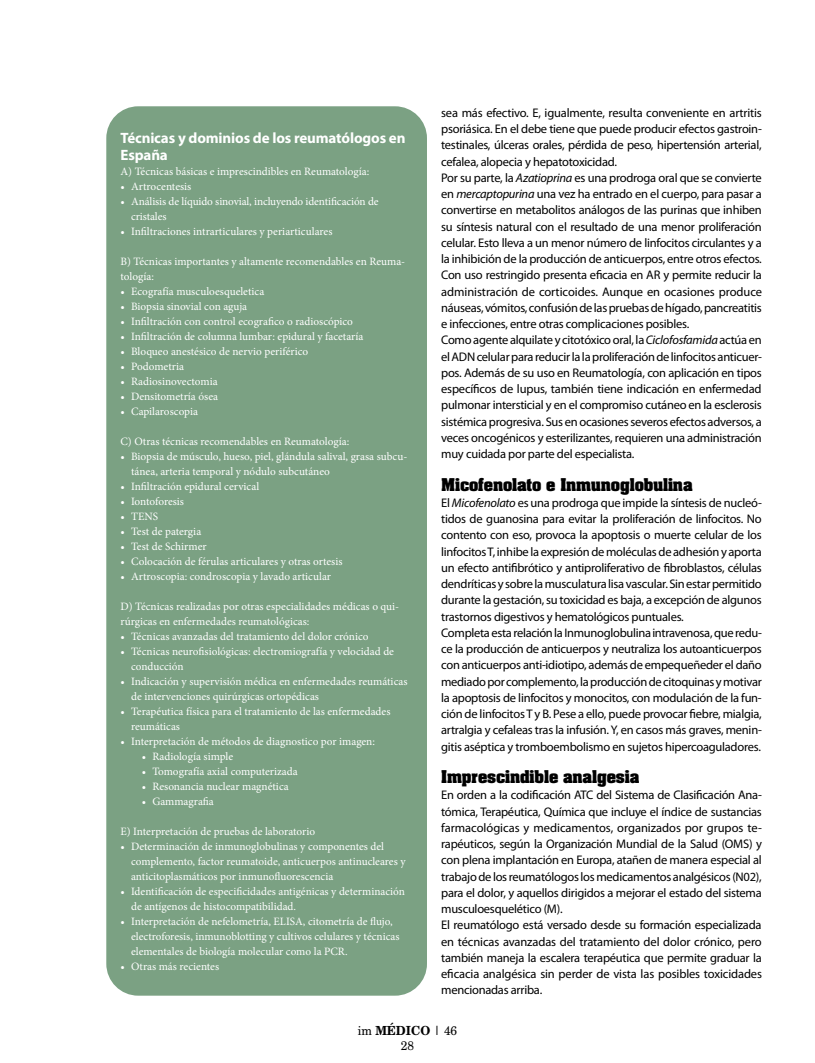
<style>
.page{position:relative;width:815px;height:1063px;background:#fff}
.page>*{position:absolute;margin:0;border:0;box-sizing:border-box;transform-origin:0 0}
.t1{font:700 15px "Aardvark";letter-spacing:-.01em;color:#000}
.t2{font:700 15px/16.2px "Myriad Pro";letter-spacing:-.01em;color:#fff}
.t3{font:12.5px/16.2px "Myriad Pro";letter-spacing:-.02em;color:#000}
.t4{font:12.5px/15px "New Brunswick";color:#000;text-align:center;scale:.95 1}
.t5{font:11.25px/15px "Minion Pro";color:#fff}
.s1{font-style:italic}
.s2{font-weight:700}
</style>
<div class="page">
<div style="left:106px;top:106px;width:321px;height:890px;background:#7ba183;border-radius:32px"></div>
<p class="t2" style="left:120px;top:130px;width:287px">Técnicas y dominios de los reumatólogos en<br>España</p>
<p class="t5" style="left:120px;top:164px;width:250px">A) Técnicas básicas e imprescindibles en Reumatología:</p>
<p class="t5" style="left:120px;top:179px;width:72px">• Artrocentesis</p>
<p class="t5" style="left:131px;top:194px;width:249px;text-indent:-11px">• Análisis de líquido sinovial, incluyendo identificación de cristales</p>
<p class="t5" style="left:120px;top:224px;width:214px">• Infiltraciones intrarticulares y periarticulares</p>
<p class="t5" style="left:120px;top:254px;width:286px">B) Técnicas importantes y altamente recomendables en Reuma&shy;tología:</p>
<p class="t5" style="left:120px;top:284px;width:145px">• Ecografía musculoesqueletica</p>
<p class="t5" style="left:120px;top:299px;width:128px">• Biopsia sinovial con aguja</p>
<p class="t5" style="left:120px;top:314px;width:234px">• Infiltración con control ecografico o radioscópico</p>
<p class="t5" style="left:120px;top:329px;width:245px">• Infiltración de columna lumbar: epidural y facetaría</p>
<p class="t5" style="left:120px;top:344px;width:189px">• Bloqueo anestésico de nervio periférico</p>
<p class="t5" style="left:120px;top:359px;width:65px">• Podometria</p>
<p class="t5" style="left:120px;top:374px;width:99px">• Radiosinovectomia</p>
<p class="t5" style="left:120px;top:389px;width:99px">• Densitometría ósea</p>
<p class="t5" style="left:120px;top:404px;width:79px">• Capilaroscopia</p>
<p class="t5" style="left:120px;top:434px;width:230px">C) Otras técnicas recomendables en Reumatología:</p>
<p class="t5" style="left:131px;top:449px;width:278px;text-indent:-11px">• Biopsia de músculo, hueso, piel, glándula salival, grasa subcu&shy;tánea, arteria temporal y nódulo subcutáneo</p>
<p class="t5" style="left:120px;top:479px;width:140px">• Infiltración epidural cervical</p>
<p class="t5" style="left:120px;top:494px;width:65px">• Iontoforesis</p>
<p class="t5" style="left:120px;top:509px;width:39px">• TENS</p>
<p class="t5" style="left:120px;top:524px;width:82px">• Test de patergia</p>
<p class="t5" style="left:120px;top:539px;width:88px">• Test de Schirmer</p>
<p class="t5" style="left:120px;top:554px;width:224px">• Colocación de férulas articulares y otras ortesis</p>
<p class="t5" style="left:120px;top:569px;width:212px">• Artroscopia: condroscopia y lavado articular</p>
<p class="t5" style="left:120px;top:599px;width:280px">D) Técnicas realizadas por otras especialidades médicas o qui&shy;rúrgicas en enfermedades reumatológicas:</p>
<p class="t5" style="left:120px;top:629px;width:250px">• Técnicas avanzadas del tratamiento del dolor crónico</p>
<p class="t5" style="left:131px;top:644px;width:264px;text-indent:-11px">• Técnicas neurofisiológicas: electromiografía y velocidad de conducción</p>
<p class="t5" style="left:131px;top:674px;width:278px;text-indent:-11px">• Indicación y supervisión médica en enfermedades reumáticas de intervenciones quirúrgicas ortopédicas</p>
<p class="t5" style="left:131px;top:704px;width:261px;text-indent:-11px">• Terapéutica física para el tratamiento de las enfermedades reumáticas</p>
<p class="t5" style="left:120px;top:734px;width:256px">• Interpretación de métodos de diagnostico por imagen:</p>
<p class="t5" style="left:142px;top:749px;width:93px">• Radiología simple</p>
<p class="t5" style="left:142px;top:764px;width:157px">• Tomografía axial computerizada</p>
<p class="t5" style="left:142px;top:779px;width:148px">• Resonancia nuclear magnética</p>
<p class="t5" style="left:142px;top:794px;width:74px">• Gammagrafia</p>
<p class="t5" style="left:120px;top:824px;width:196px">E) Interpretación de pruebas de laboratorio</p>
<p class="t5" style="left:131px;top:839px;width:276px;text-indent:-11px">• Determinación de inmunoglobulinas y componentes del complemento, factor reumatoide, anticuerpos antinucleares y anticitoplasmáticos por inmunofluorescencia</p>
<p class="t5" style="left:131px;top:884px;width:275px;text-indent:-11px">• Identificación de especificidades antigénicas y determinación de antígenos de histocompatibilidad.</p>
<p class="t5" style="left:131px;top:914px;width:270px;text-indent:-11px">• Interpretación de nefelometría, ELISA, citometría de flujo, electroforesis, inmunoblotting y cultivos celulares y técnicas elementales de biología molecular como la PCR.</p>
<p class="t5" style="left:120px;top:959px;width:100px">• Otras más recientes</p>
<p class="t3" style="left:441px;top:104px;width:322px">sea más efectivo. E, igualmente, resulta conveniente en artritis psoriásica. En el debe tiene que puede producir efectos gastroin&shy;testinales, úlceras orales, pérdida de peso, hipertensión arterial, cefalea, alopecia y hepatotoxicidad.<br>Por su parte, la <span class="s1">Azatioprina</span> es una prodroga oral que se convierte en <span class="s1">mercaptopurina</span> una vez ha entrado en el cuerpo, para pasar a convertirse en metabolitos análogos de las purinas que inhiben su síntesis natural con el resultado de una menor proliferación celular. Esto lleva a un menor número de linfocitos circulantes y a la inhibición de la producción de anticuerpos, entre otros efectos.<br>Con uso restringido presenta eficacia en AR y permite reducir la administración de corticoides. Aunque en ocasiones produce náuseas, vómitos, confusión de las pruebas de hígado, pancreatitis e infecciones, entre otras complicaciones posibles.<br>Como agente alquilate y citotóxico oral, la <span class="s1">Ciclofosfamida</span> actúa en el ADN celular para reducir la la proliferación de linfocitos anticuer&shy;pos. Además de su uso en Reumatología, con aplicación en tipos específicos de lupus, también tiene indicación en enfermedad pulmonar intersticial y en el compromiso cutáneo en la esclerosis sistémica progresiva. Sus en ocasiones severos efectos adversos, a veces oncogénicos y esterilizantes, requieren una administración muy cuidada por parte del especialista.</p>
<p class="t1" style="left:441px;top:473px;width:253px">Micofenolato e Inmunoglobulina</p>
<p class="t3" style="left:441px;top:494px;width:322px">El <span class="s1">Micofenolato</span> es una prodroga que impide la síntesis de nucleó&shy;tidos de guanosina para evitar la proliferación de linfocitos. No contento con eso, provoca la apoptosis o muerte celular de los linfocitos T, inhibe la expresión de moléculas de adhesión y aporta un efecto antifibrótico y antiproliferativo de fibroblastos, células dendríticas y sobre la musculatura lisa vascular. Sin estar permitido durante la gestación, su toxicidad es baja, a excepción de algunos trastornos digestivos y hematológicos puntuales.<br>Completa esta relación la Inmunoglobulinaintravenosa, que redu&shy;ce la producción de anticuerpos y neutraliza los autoanticuerpos con anticuerpos anti-idiotipo, además de empequeñeder el daño mediado por complemento, la producción de citoquinas y motivar la apoptosis de linfocitos y monocitos, con modulación de la fun&shy;ción de linfocitos T y B. Pese a ello, puede provocar fiebre, mialgia, artralgia y cefaleas tras la infusión. Y, en casos más graves, menin&shy;gitis aséptica y tromboembolismo en sujetos hipercoaguladores.</p>
<p class="t1" style="left:441px;top:766px;width:200px">Imprescindible analgesia</p>
<p class="t3" style="left:441px;top:787px;width:322px">En orden a la codificación ATC del Sistema de Clasificación Ana&shy;tómica, Terapéutica, Química que incluye el índice de sustancias farmacológicas y medicamentos, organizados por grupos te&shy;rapéuticos, según la Organización Mundial de la Salud (OMS) y con plena implantación en Europa, atañen de manera especial al trabajo de los reumatólogos los medicamentos analgésicos (N02), para el dolor, y aquellos dirigidos a mejorar el estado del sistema musculoesquelético (M).<br>El reumatólogo está versado desde su formación especializada en técnicas avanzadas del tratamiento del dolor crónico, pero también maneja la escalera terapéutica que permite graduar la eficacia analgésica sin perder de vista las posibles toxicidades mencionadas arriba.</p>
<p class="t4" style="left:358px;top:1023px;width:106px">im <span class="s2">MÉDICO</span> | 46<br>28</p>
</div>
